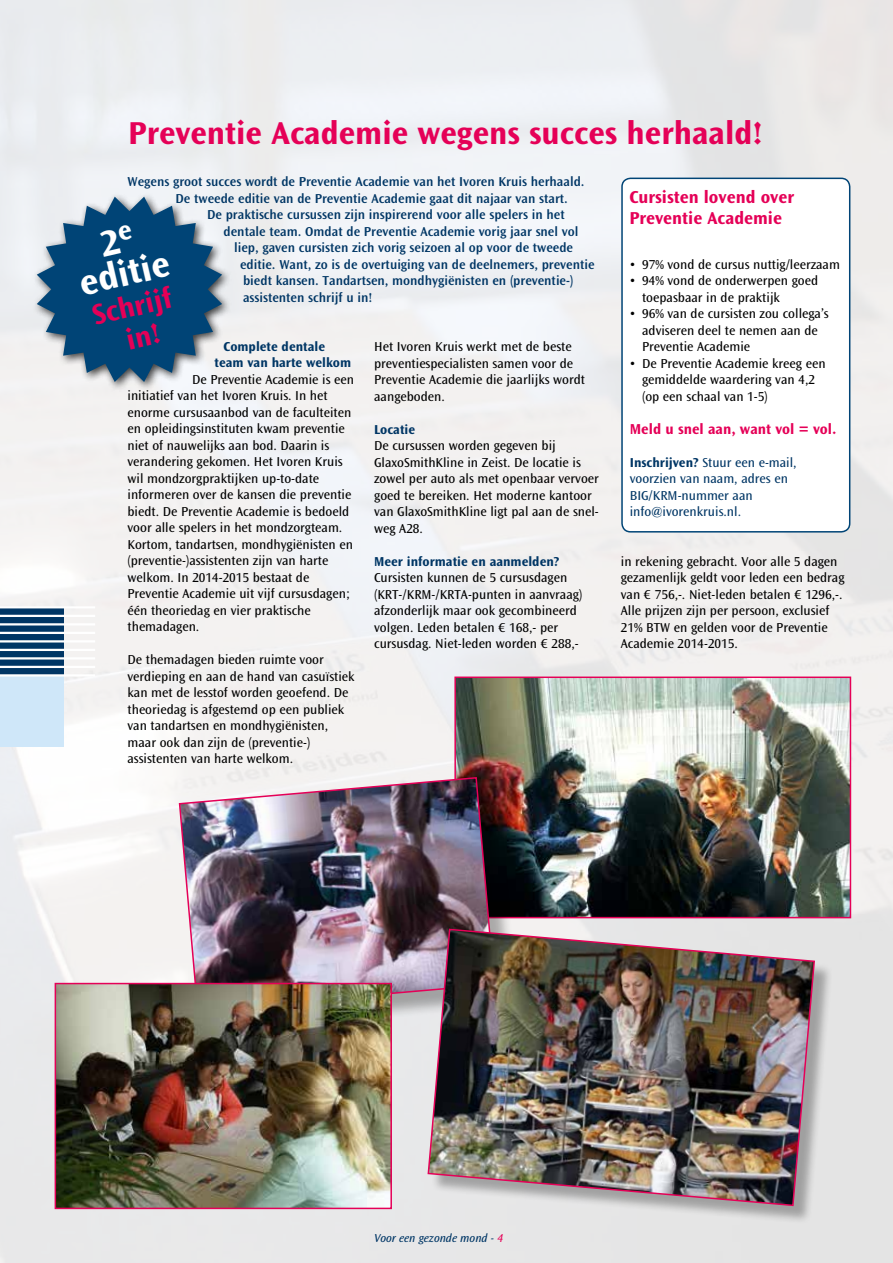
<style>
.page{position:relative;width:893px;height:1263px;background:#fff}
.page>*{position:absolute;margin:0;border:0;box-sizing:border-box;transform-origin:0 0}
.t1{font:700 37.5px/33px "Ocean Sans Std";color:#fff;text-align:center}
.t2{font:700 33px "Ocean Sans Std";color:#e50057}
.t3{font:700 30px/31.5px "Ocean Sans Std";color:#e50057;text-align:center}
.t4{font:700 18px/21px "Ocean Sans Std";color:#e50057}
.t5{font:700 15px "Ocean Sans Std";color:#e50057}
.t6{font:13.5px/16.5px "Ocean Sans Std";color:#000}
.t7{font:600 13.5px/16.5px "Ocean Sans Std";color:#003665}
.t8{font:13.5px/16.5px "Ocean Sans Std";color:#003665}
.t9{font:700 13.5px/16.5px "Ocean Sans Std";color:#003665}
.t10{font:italic 12px "Ocean Sans Std";color:#003665}
.s1{font-weight:700}
.s2{color:#e50057}
</style>
<div class="page">
<img style="left:0;top:0;width:893px;height:1263px">
<div style="left:622px;top:178px;width:228px;height:354px;background:#fff;border-radius:9px"></div>
<div style="left:621px;top:178px;width:229px;height:354px;border:2px solid #004476;border-radius:9px"></div>
<img style="left:457px;top:679px;width:391px;height:236px">
<div style="left:454px;top:676px;width:397px;height:242px;border:2px solid #e50057"></div>
<div style="left:182px;top:781px;width:336px;height:253px;background:#000;opacity:.3"></div>
<img style="left:178px;top:776px;width:318px;height:236px">
<div style="left:430px;top:931px;width:403px;height:293px;background:#000;opacity:.3"></div>
<img style="left:427px;top:928px;width:389px;height:279px">
<img style="left:58px;top:986px;width:331px;height:220px">
<div style="left:55px;top:983px;width:337px;height:226px;border:2px solid #e50057"></div>
<div style="left:33px;top:192px;width:199px;height:200px;background:#000;opacity:.75"></div>
<svg style="left:37px;top:197px;width:185px;height:185px"></svg>
<div style="left:0;top:676px;width:64px;height:71px;background:#cfe7f9"></div>
<svg style="left:0;top:608px;width:64px;height:66px;fill:#003665"></svg>
<hr style="left:0;top:606px;width:95px;height:2px;background:#fff">
<hr style="left:0;top:615px;width:95px;height:2px;background:#fff">
<hr style="left:0;top:623px;width:95px;height:2px;background:#fff">
<hr style="left:0;top:632px;width:95px;height:2px;background:#fff">
<hr style="left:0;top:640px;width:95px;height:2px;background:#fff">
<hr style="left:0;top:649px;width:95px;height:2px;background:#fff">
<hr style="left:0;top:657px;width:95px;height:2px;background:#fff">
<hr style="left:0;top:666px;width:95px;height:2px;background:#fff">
<hr style="left:0;top:674px;width:95px;height:2px;background:#fff">
<h2 class="t2" style="left:128px;top:115px;width:636px">Preventie Academie wegens succes herhaald!</h2>
<p class="t7" style="left:176px;top:173px;width:411px;text-indent:-48px">Wegens groot succes wordt de Preventie Academie van het Ivoren Kruis herhaald.<br>De tweede editie van de Preventie Academie gaat dit najaar van start.</p>
<p class="t7" style="left:207px;top:206px;width:359px">De praktische cursussen zijn inspirerend voor alle spelers in het</p>
<p class="t7" style="left:224px;top:223px;width:356px">dentale team. Omdat de Preventie Academie vorig jaar snel vol</p>
<p class="t7" style="left:234px;top:239px;width:341px">liep, gaven cursisten zich vorig seizoen al op voor de tweede</p>
<p class="t7" style="left:240px;top:256px;width:356px">editie. Want, zo is de overtuiging van de deelnemers, preventie</p>
<p class="t7" style="left:243px;top:272px;width:332px">biedt kansen. Tandartsen, mondhygiënisten en (preventie-)</p>
<p class="t7" style="left:243px;top:289px;width:131px">assistenten schrijf u in!</p>
<p class="t6" style="left:374px;top:338px;width:212px">Het Ivoren Kruis werkt met de beste preventiespecialisten samen voor de<br>Preventie Academie die jaarlijks wordt aangeboden.</p>
<p class="t9" style="left:374px;top:421px;width:42px">Locatie</p>
<p class="t6" style="left:374px;top:437px;width:226px">De cursussen worden gegeven bij GlaxoSmithKline in Zeist. De locatie is zowel per auto als met openbaar vervoer goed te bereiken. Het moderne kantoor van GlaxoSmithKline ligt pal aan de snel&shy;weg A28.</p>
<p class="t9" style="left:374px;top:553px;width:187px">Meer informatie en aanmelden?</p>
<p class="t6" style="left:374px;top:569px;width:210px">Cursisten kunnen de 5 cursusdagen (KRT-/KRM-/KRTA-punten in aanvraag) afzonderlijk maar ook gecombineerd volgen. Leden betalen € 168,- per cursusdag. Niet-leden worden € 288,-</p>
<h3 class="t4" style="left:629px;top:186px;width:166px">Cursisten lovend over<br>Preventie Academie</h3>
<p class="t6" style="left:629px;top:256px;width:212px">• 97% vond de cursus nuttig/leerzaam</p>
<p class="t6" style="left:642px;top:272px;width:178px;text-indent:-13px">• 94% vond de onderwerpen goed toepasbaar in de praktijk</p>
<p class="t6" style="left:642px;top:305px;width:188px;text-indent:-13px">• 96% van de cursisten zou collega’s adviseren deel te nemen aan de<br>Preventie Academie</p>
<p class="t6" style="left:642px;top:355px;width:185px;text-indent:-13px">• De Preventie Academie kreeg een gemiddelde waardering van 4,2 (op een schaal van 1-5)</p>
<h1 class="t1" style="left:69px;top:236px;width:93px;rotate:-13deg">2<sup>e </sup>editie</h1>
<h3 class="t3" style="left:89px;top:300px;width:83px;rotate:-13deg">Schrijf in!</h3>
<p class="t9" style="left:215px;top:338px;width:138px;text-indent:9px">Complete dentale team van harte welkom</p>
<p class="t6" style="left:128px;top:371px;width:228px;text-indent:65px">De Preventie Academie is een initiatief van het Ivoren Kruis. In het enorme cursusaanbod van de faculteiten en opleidingsinstituten kwam preventie niet of nauwelijks aan bod. Daarin is verandering gekomen. Het Ivoren Kruis wil mondzorgpraktijken up-to-date informeren over de kansen die preventie biedt. De Preventie Academie is bedoeld voor alle spelers in het mondzorgteam.<br>Kortom, tandartsen, mondhygiënisten en (preventie-)assistenten zijn van harte welkom. In 2014-2015 bestaat de Preventie Academie uit vijf cursusdagen; één theoriedag en vier praktische themadagen.</p>
<p class="t6" style="left:128px;top:652px;width:229px">De themadagen bieden ruimte voor verdieping en aan de hand van casuïstiek kan met de lesstof worden geoefend. De theoriedag is afgestemd op een publiek van tandartsen en mondhygiënisten, maar ook dan zijn de (preventie-) assistenten van harte welkom.</p>
<p class="t5" style="left:630px;top:420px;width:208px">Meld u snel aan, want vol = vol.</p>
<p class="t8" style="left:630px;top:454px;width:168px"><span class="s1">Inschrijven?</span> Stuur een e-mail, voorzien van naam, adres en<br>BIG/KRM-nummer aan info@ivorenkruis.nl.</p>
<p class="t6" style="left:621px;top:553px;width:225px">in rekening gebracht. Voor alle 5 dagen gezamenlijk geldt voor leden een bedrag van € 756,-. Niet-leden betalen € 1296,-.<br>Alle prijzen zijn per persoon, exclusief 21% BTW en gelden voor de Preventie Academie 2014-2015.</p>
<p class="t10" style="left:374px;top:1231px;width:131px">Voor een gezonde mond - <span class="s2">4</span></p>
</div>
